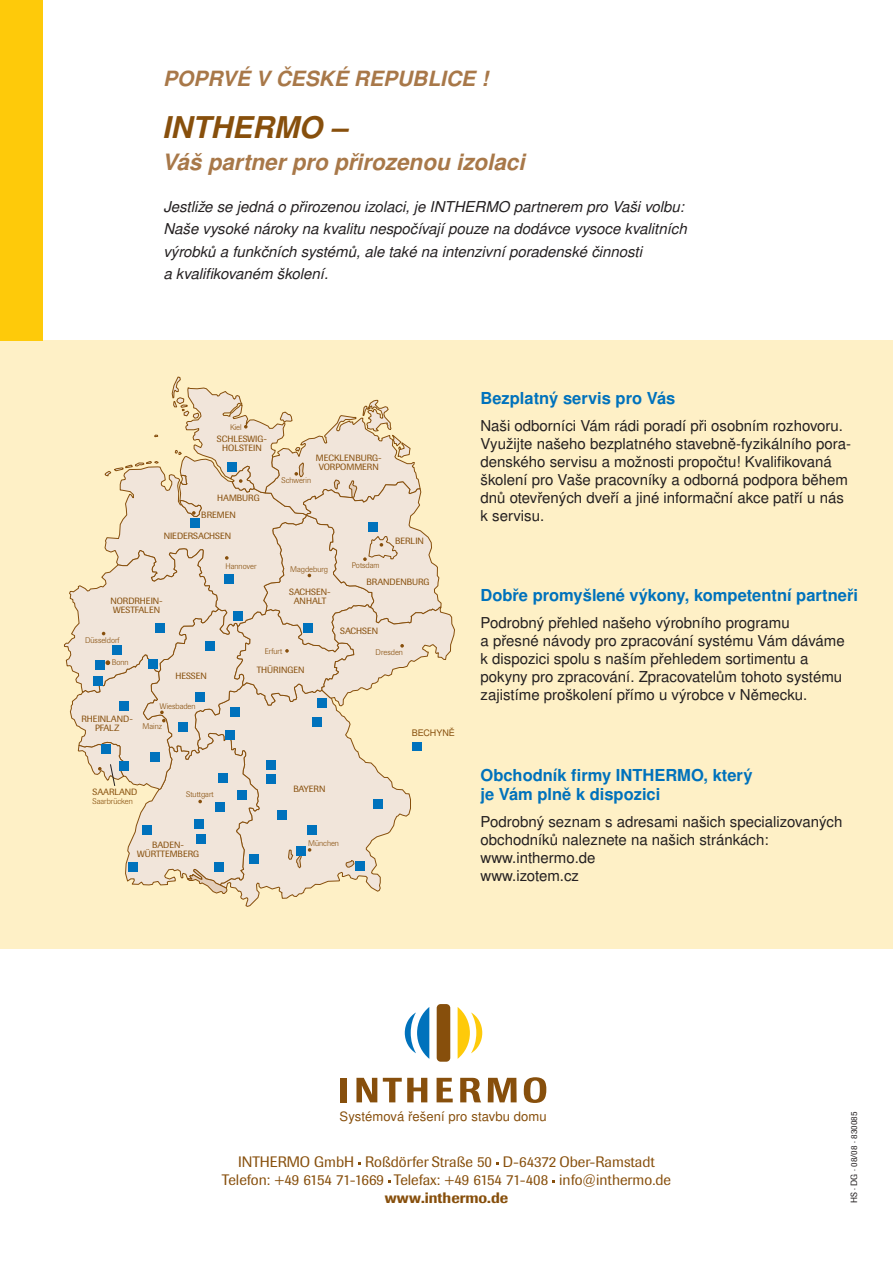
<style>
.page{position:relative;width:893px;height:1263px;background:#fff}
.page>*{position:absolute;margin:0;border:0;box-sizing:border-box;transform-origin:0 0}
.t1{font:italic 700 30px "Nimbus San LCE";color:#874f0c}
.t2{font:italic 700 22.5px "Nimbus San LCE";color:#a87849}
.t3{font:italic 700 21px "Nimbus San LCE";color:#a87849}
.t4{font:700 16.5px/19.8px "Nimbus San LCE";color:#0072bc}
.t5{font:15px/18px "Nimbus San LCE";color:#231f20}
.t6{font:italic 15px/22.5px "Nimbus San LCE";color:#231f20}
.t7{font:15px/18px "Imago BQ";color:#874f0c;text-align:center}
.t8{font:500 15px "Imago BQ";color:#874f0c}
.t9{font:13.05px "Nimbus San LCE";letter-spacing:.01em;color:#874f0c}
.t10{font:9px/9px "Imago BQ";color:#874f0c;text-align:center}
.t11{font:9px "Imago BQ";color:#231f20}
.t12{font:9px "Nimbus San LCE";color:#874f0c}
.t13{font:300 8.1px "Imago BQ";color:#874f0c}
</style>
<div class="page">
<div style="left:0;top:340px;width:893px;height:608px;background:#fef0c6"></div>
<div style="left:0;top:0;width:43px;height:340px;background:#feca0a"></div>
<div style="left:437px;top:1004px;width:13px;height:58px;background:#874f0c;border-radius:4px"></div>
<svg style="left:405px;top:1007px;width:24px;height:52px"></svg>
<svg style="left:458px;top:1007px;width:24px;height:52px"></svg>
<div style="left:341px;top:1078px;width:6px;height:24px;background:#874f0c"></div>
<svg style="left:356px;top:1078px;width:21px;height:24px"></svg>
<svg style="left:383px;top:1078px;width:44px;height:24px"></svg>
<svg style="left:437px;top:1078px;width:16px;height:24px"></svg>
<svg style="left:460px;top:1078px;width:21px;height:24px"></svg>
<svg style="left:488px;top:1078px;width:29px;height:24px"></svg>
<svg style="left:524px;top:1077px;width:22px;height:26px"></svg>
<svg style="left:240px;top:894px;width:62px;height:13px"></svg>
<svg style="left:64px;top:376px;width:391px;height:518px"></svg>
<div style="left:368px;top:521px;width:10px;height:10px;background:#0072bc"></div>
<div style="left:228px;top:462px;width:9px;height:10px;background:#0072bc"></div>
<div style="left:190px;top:518px;width:10px;height:10px;background:#0072bc"></div>
<div style="left:303px;top:623px;width:10px;height:10px;background:#0072bc"></div>
<div style="left:224px;top:574px;width:10px;height:9px;background:#0072bc"></div>
<div style="left:234px;top:611px;width:9px;height:10px;background:#0072bc"></div>
<div style="left:205px;top:641px;width:10px;height:10px;background:#0072bc"></div>
<div style="left:155px;top:623px;width:10px;height:10px;background:#0072bc"></div>
<div style="left:112px;top:645px;width:10px;height:10px;background:#0072bc"></div>
<div style="left:148px;top:659px;width:10px;height:9px;background:#0072bc"></div>
<div style="left:195px;top:692px;width:10px;height:10px;background:#0072bc"></div>
<div style="left:101px;top:744px;width:10px;height:10px;background:#0072bc"></div>
<div style="left:93px;top:676px;width:10px;height:10px;background:#0072bc"></div>
<div style="left:150px;top:752px;width:10px;height:10px;background:#0072bc"></div>
<div style="left:317px;top:698px;width:10px;height:10px;background:#0072bc"></div>
<div style="left:312px;top:717px;width:10px;height:9px;background:#0072bc"></div>
<div style="left:373px;top:799px;width:10px;height:10px;background:#0072bc"></div>
<div style="left:226px;top:730px;width:9px;height:10px;background:#0072bc"></div>
<div style="left:266px;top:760px;width:9px;height:10px;background:#0072bc"></div>
<div style="left:249px;top:854px;width:10px;height:10px;background:#0072bc"></div>
<div style="left:355px;top:861px;width:10px;height:10px;background:#0072bc"></div>
<div style="left:296px;top:845px;width:10px;height:10px;background:#0072bc"></div>
<div style="left:307px;top:825px;width:10px;height:10px;background:#0072bc"></div>
<div style="left:277px;top:810px;width:10px;height:10px;background:#0072bc"></div>
<div style="left:218px;top:773px;width:9px;height:10px;background:#0072bc"></div>
<div style="left:237px;top:790px;width:10px;height:10px;background:#0072bc"></div>
<div style="left:142px;top:825px;width:10px;height:10px;background:#0072bc"></div>
<div style="left:215px;top:802px;width:10px;height:10px;background:#0072bc"></div>
<div style="left:194px;top:819px;width:9px;height:10px;background:#0072bc"></div>
<div style="left:128px;top:862px;width:9px;height:10px;background:#0072bc"></div>
<div style="left:214px;top:862px;width:10px;height:9px;background:#0072bc"></div>
<div style="left:196px;top:834px;width:10px;height:10px;background:#0072bc"></div>
<div style="left:95px;top:660px;width:10px;height:10px;background:#0072bc"></div>
<div style="left:178px;top:722px;width:9px;height:9px;background:#0072bc"></div>
<div style="left:230px;top:707px;width:10px;height:10px;background:#0072bc"></div>
<div style="left:119px;top:701px;width:10px;height:9px;background:#0072bc"></div>
<div style="left:119px;top:761px;width:10px;height:10px;background:#0072bc"></div>
<div style="left:266px;top:774px;width:10px;height:10px;background:#0072bc"></div>
<div style="left:412px;top:742px;width:9px;height:8px;background:#0072bc"></div>
<h3 class="t3" style="left:163px;top:70px;width:327px">POPRVÉ V ČESKÉ REPUBLICE !</h3>
<h1 class="t1" style="left:162px;top:115px;width:187px">INTHERMO –</h1>
<h2 class="t2" style="left:162px;top:152px;width:364px">Váš partner pro přirozenou izolaci</h2>
<p class="t6" style="left:163px;top:196px;width:525px">Jestliže se jedná o přirozenou izolaci, je INTHERMO partnerem pro Vaši volbu:<br>Naše vysoké nároky na kvalitu nespočívají pouze na dodávce vysoce kvalitních výrobků a funkčních systémů, ale také na intenzivní poradenské činnosti<br>a kvalifikovaném školení.</p>
<p class="t13" style="left:230px;top:423px;width:13px">Kiel</p>
<p class="t10" style="left:217px;top:435px;width:52px">SCHLESWIG-<br>HOLSTEIN</p>
<p class="t10" style="left:217px;top:494px;width:44px">HAMBURG</p>
<p class="t10" style="left:201px;top:511px;width:36px">BREMEN</p>
<p class="t10" style="left:164px;top:532px;width:69px">NIEDERSACHSEN</p>
<p class="t13" style="left:226px;top:562px;width:32px">Hannover</p>
<p class="t10" style="left:316px;top:454px;width:67px">MECKLENBURG-<br>VORPOMMERN</p>
<p class="t13" style="left:282px;top:476px;width:31px">Schwerin</p>
<p class="t13" style="left:290px;top:565px;width:39px">Magdeburg</p>
<p class="t13" style="left:352px;top:562px;width:29px">Potsdam</p>
<p class="t10" style="left:395px;top:537px;width:30px">BERLIN</p>
<p class="t10" style="left:366px;top:578px;width:65px">BRANDENBURG</p>
<p class="t10" style="left:110px;top:597px;width:54px">NORDRHEIN-<br>WESTFALEN</p>
<p class="t13" style="left:85px;top:637px;width:36px">Düsseldorf</p>
<p class="t13" style="left:112px;top:658px;width:18px">Bonn</p>
<p class="t10" style="left:175px;top:672px;width:33px">HESSEN</p>
<p class="t13" style="left:160px;top:702px;width:37px">Wiesbaden</p>
<p class="t10" style="left:82px;top:715px;width:53px">RHEINLAND-<br>PFALZ</p>
<p class="t13" style="left:143px;top:722px;width:21px">Mainz</p>
<p class="t10" style="left:92px;top:788px;width:47px">SAARLAND</p>
<p class="t13" style="left:92px;top:797px;width:42px">Saarbrücken</p>
<p class="t13" style="left:186px;top:791px;width:29px">Stuttgart</p>
<p class="t10" style="left:137px;top:841px;width:64px">BADEN-<br>WÜRTTEMBERG</p>
<p class="t10" style="left:289px;top:588px;width:43px">SACHSEN-<br>ANHALT</p>
<p class="t13" style="left:265px;top:647px;width:19px">Erfurt</p>
<p class="t10" style="left:257px;top:666px;width:49px">THÜRINGEN</p>
<p class="t10" style="left:340px;top:627px;width:39px">SACHSEN</p>
<p class="t13" style="left:376px;top:648px;width:29px">Dresden</p>
<p class="t10" style="left:293px;top:785px;width:33px">BAYERN</p>
<p class="t13" style="left:308px;top:839px;width:32px">München</p>
<p class="t12" style="left:412px;top:729px;width:45px">BECHYNĚ</p>
<p class="t4" style="left:480px;top:389px;width:196px">Bezplatný servis pro Vás</p>
<p class="t5" style="left:480px;top:418px;width:372px">Naši odborníci Vám rádi poradí při osobním rozhovoru.<br>Využijte našeho bezplatného stavebně-fyzikálního pora&shy;denského servisu a možnosti propočtu! Kvalifikovaná školení pro Vaše pracovníky a odborná podpora během dnů otevřených dveří a jiné informační akce patří u nás k servisu.</p>
<p class="t4" style="left:480px;top:586px;width:379px">Dobře promyšlené výkony, kompetentní partneři</p>
<p class="t5" style="left:480px;top:615px;width:366px">Podrobný přehled našeho výrobního programu<br>a přesné návody pro zpracování systému Vám dáváme k dispozici spolu s naším přehledem sortimentu a pokyny pro zpracování. Zpracovatelům tohoto systému zajistíme proškolení přímo u výrobce v Německu.</p>
<p class="t4" style="left:480px;top:766px;width:274px">Obchodník firmy INTHERMO, který je Vám plně k dispozici</p>
<p class="t5" style="left:480px;top:814px;width:363px">Podrobný seznam s adresami našich specializovaných obchodníků naleznete na našich stránkách: www.inthermo.de<br>www.izotem.cz</p>
<p class="t9" style="left:340px;top:1111px;width:209px">Systémová řešení pro stavbu domu</p>
<p class="t7" style="left:222px;top:1154px;width:451px">INTHERMO GmbH Roßdörfer Straße 50 D-64372 Ober-Ramstadt<br>Telefon: +49 6154 71-1669 Telefax: +49 6154 71-408 info@inthermo.de</p>
<p class="t8" style="left:385px;top:1192px;width:125px">www.inthermo.de</p>
<p class="t11" style="left:851px;top:1203px;width:93px;rotate:-90deg">HS · DG · 08/08 · 830085</p>
</div>
